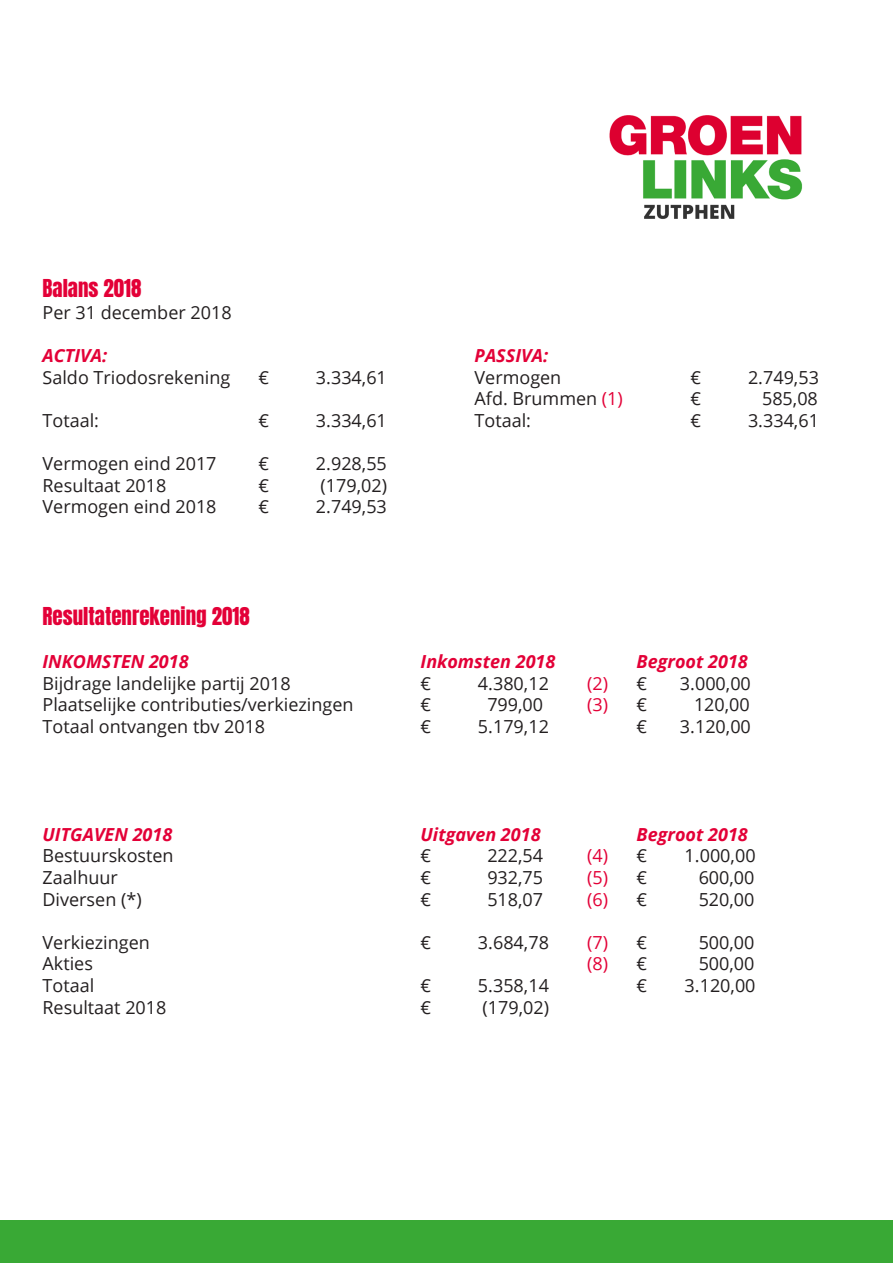
<style>
.page{position:relative;width:893px;height:1263px;background:#fff}
.page>*{position:absolute;margin:0;border:0;box-sizing:border-box;transform-origin:0 0}
.t1{font:21px "Anton";color:#e30037}
.t2{font:18px "Open Sans";color:#231f20}
.t3{font:italic 700 18px "Open Sans";color:#e30037}
.t4{font:18px "Open Sans";color:#e30037}
.s1{color:#e30037}
</style>
<div class="page">
<div style="left:0;top:1220px;width:893px;height:43px;background:#39a935"></div>
<img style="left:609px;top:115px;width:194px;height:104px">
<p class="t1" style="left:43px;top:278px;width:100px">Balans 2018</p>
<p class="t2" style="left:43px;top:300px;width:191px">Per 31 december 2018</p>
<p class="t3" style="left:43px;top:343px;width:66px">ACTIVA:</p>
<p class="t3" style="left:475px;top:343px;width:75px">PASSIVA:</p>
<p class="t2" style="left:43px;top:365px;width:189px">Saldo Triodosrekening</p>
<p class="t2" style="left:259px;top:365px;width:12px">€</p>
<p class="t2" style="left:316px;top:365px;width:72px">3.334,61</p>
<p class="t2" style="left:475px;top:365px;width:88px">Vermogen</p>
<p class="t2" style="left:691px;top:365px;width:12px">€</p>
<p class="t2" style="left:748px;top:365px;width:72px">2.749,53</p>
<p class="t2" style="left:475px;top:386px;width:150px">Afd. Brummen <span class="s1">(1)</span></p>
<p class="t2" style="left:691px;top:386px;width:12px">€</p>
<p class="t2" style="left:762px;top:386px;width:57px">585,08</p>
<p class="t2" style="left:43px;top:408px;width:58px">Totaal:</p>
<p class="t2" style="left:259px;top:408px;width:12px">€</p>
<p class="t2" style="left:316px;top:408px;width:72px">3.334,61</p>
<p class="t2" style="left:475px;top:408px;width:58px">Totaal:</p>
<p class="t2" style="left:691px;top:408px;width:12px">€</p>
<p class="t2" style="left:748px;top:408px;width:72px">3.334,61</p>
<p class="t2" style="left:43px;top:451px;width:176px">Vermogen eind 2017</p>
<p class="t2" style="left:259px;top:451px;width:12px">€</p>
<p class="t2" style="left:316px;top:451px;width:72px">2.928,55</p>
<p class="t2" style="left:43px;top:473px;width:126px">Resultaat 2018</p>
<p class="t2" style="left:259px;top:473px;width:12px">€</p>
<p class="t2" style="left:321px;top:473px;width:68px">)179,02(</p>
<p class="t2" style="left:43px;top:494px;width:176px">Vermogen eind 2018</p>
<p class="t2" style="left:259px;top:494px;width:12px">€</p>
<p class="t2" style="left:316px;top:494px;width:72px">2.749,53</p>
<p class="t1" style="left:43px;top:605px;width:209px">Resultatenrekening 2018</p>
<p class="t3" style="left:43px;top:649px;width:148px">INKOMSTEN 2018</p>
<p class="t3" style="left:421px;top:649px;width:136px">Inkomsten 2018</p>
<p class="t3" style="left:637px;top:649px;width:113px">Begroot 2018</p>
<p class="t2" style="left:43px;top:671px;width:250px">Bijdrage landelijke partij 2018</p>
<p class="t2" style="left:421px;top:671px;width:12px">€</p>
<p class="t2" style="left:478px;top:671px;width:72px">4.380,12</p>
<p class="t4" style="left:587px;top:671px;width:22px">(2)</p>
<p class="t2" style="left:637px;top:671px;width:12px">€</p>
<p class="t2" style="left:680px;top:671px;width:72px">3.000,00</p>
<p class="t2" style="left:43px;top:692px;width:312px">Plaatselijke contributies/verkiezingen</p>
<p class="t2" style="left:421px;top:692px;width:12px">€</p>
<p class="t2" style="left:487px;top:692px;width:57px">799,00</p>
<p class="t4" style="left:587px;top:692px;width:22px">(3)</p>
<p class="t2" style="left:637px;top:692px;width:12px">€</p>
<p class="t2" style="left:694px;top:692px;width:57px">120,00</p>
<p class="t2" style="left:43px;top:714px;width:224px">Totaal ontvangen tbv 2018</p>
<p class="t2" style="left:421px;top:714px;width:12px">€</p>
<p class="t2" style="left:478px;top:714px;width:72px">5.179,12</p>
<p class="t2" style="left:637px;top:714px;width:12px">€</p>
<p class="t2" style="left:680px;top:714px;width:72px">3.120,00</p>
<p class="t3" style="left:43px;top:821px;width:131px">UITGAVEN 2018</p>
<p class="t3" style="left:421px;top:821px;width:122px">Uitgaven 2018</p>
<p class="t3" style="left:637px;top:821px;width:113px">Begroot 2018</p>
<p class="t2" style="left:43px;top:843px;width:133px">Bestuurskosten</p>
<p class="t2" style="left:421px;top:843px;width:12px">€</p>
<p class="t2" style="left:487px;top:843px;width:57px">222,54</p>
<p class="t4" style="left:587px;top:843px;width:22px">(4)</p>
<p class="t2" style="left:637px;top:843px;width:12px">€</p>
<p class="t2" style="left:685px;top:843px;width:72px">1.000,00</p>
<p class="t2" style="left:43px;top:865px;width:77px">Zaalhuur</p>
<p class="t2" style="left:421px;top:865px;width:12px">€</p>
<p class="t2" style="left:487px;top:865px;width:57px">932,75</p>
<p class="t4" style="left:587px;top:865px;width:22px">(5)</p>
<p class="t2" style="left:637px;top:865px;width:12px">€</p>
<p class="t2" style="left:699px;top:865px;width:57px">600,00</p>
<p class="t2" style="left:43px;top:887px;width:101px">Diversen (*)</p>
<p class="t2" style="left:421px;top:887px;width:12px">€</p>
<p class="t2" style="left:487px;top:887px;width:57px">518,07</p>
<p class="t4" style="left:587px;top:887px;width:22px">(6)</p>
<p class="t2" style="left:637px;top:887px;width:12px">€</p>
<p class="t2" style="left:699px;top:887px;width:57px">520,00</p>
<p class="t2" style="left:43px;top:930px;width:109px">Verkiezingen</p>
<p class="t2" style="left:421px;top:930px;width:12px">€</p>
<p class="t2" style="left:478px;top:930px;width:72px">3.684,78</p>
<p class="t4" style="left:587px;top:930px;width:22px">(7)</p>
<p class="t2" style="left:637px;top:930px;width:12px">€</p>
<p class="t2" style="left:699px;top:930px;width:57px">500,00</p>
<p class="t2" style="left:43px;top:951px;width:52px">Akties</p>
<p class="t4" style="left:587px;top:951px;width:22px">(8)</p>
<p class="t2" style="left:637px;top:951px;width:12px">€</p>
<p class="t2" style="left:699px;top:951px;width:57px">500,00</p>
<p class="t2" style="left:43px;top:973px;width:53px">Totaal</p>
<p class="t2" style="left:421px;top:973px;width:12px">€</p>
<p class="t2" style="left:478px;top:973px;width:72px">5.358,14</p>
<p class="t2" style="left:637px;top:973px;width:12px">€</p>
<p class="t2" style="left:685px;top:973px;width:72px">3.120,00</p>
<p class="t2" style="left:43px;top:995px;width:126px">Resultaat 2018</p>
<p class="t2" style="left:421px;top:995px;width:12px">€</p>
<p class="t2" style="left:483px;top:995px;width:68px">)179,02(</p>
</div>
